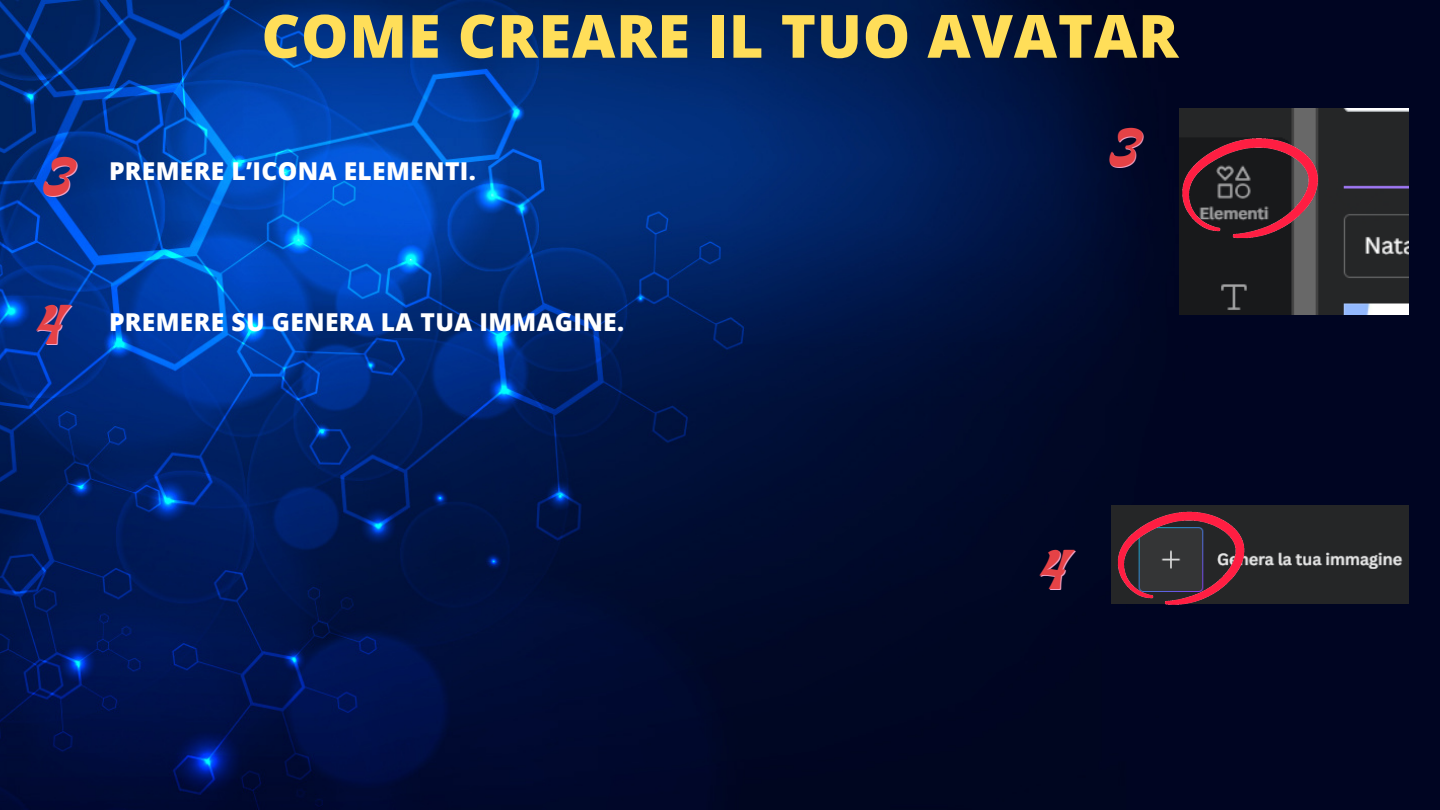
<style>
.page{position:relative;width:1440px;height:810px;background:#fff}
.page>*{position:absolute;margin:0;border:0;box-sizing:border-box;transform-origin:0 0}
.t1{font:800 59.6px "Open Sans";letter-spacing:.015em;color:#ffde59}
.t2{font:42.7px "Laries";color:#f3a6c9}
.t3{font:800 24.6px "Open Sans";letter-spacing:.015em;color:#fff}
</style>
<div class="page">
<img style="left:0;top:0;width:1440px;height:810px">
<img style="left:1179px;top:108px;width:230px;height:206px">
<img style="left:1175px;top:131px;width:148px;height:116px">
<img style="left:1249px;top:506px;width:159px;height:98px">
<img style="left:1111px;top:506px;width:138px;height:108px">
<p class="t2" style="left:41px;top:165px;width:33px">3</p>
<p class="t1" style="left:261px;top:-6px;width:918px">COME CREARE IL TUO AVATAR</p>
<p class="t3" style="left:109px;top:154px;width:368px">PREMERE L’ICONA ELEMENTI.</p>
<p class="t2" style="left:1108px;top:136px;width:33px">3</p>
<p class="t2" style="left:35px;top:313px;width:30px">4</p>
<p class="t3" style="left:109px;top:305px;width:517px">PREMERE SU GENERA LA TUA IMMAGINE.</p>
<p class="t2" style="left:1039px;top:558px;width:30px">4</p>
</div>
